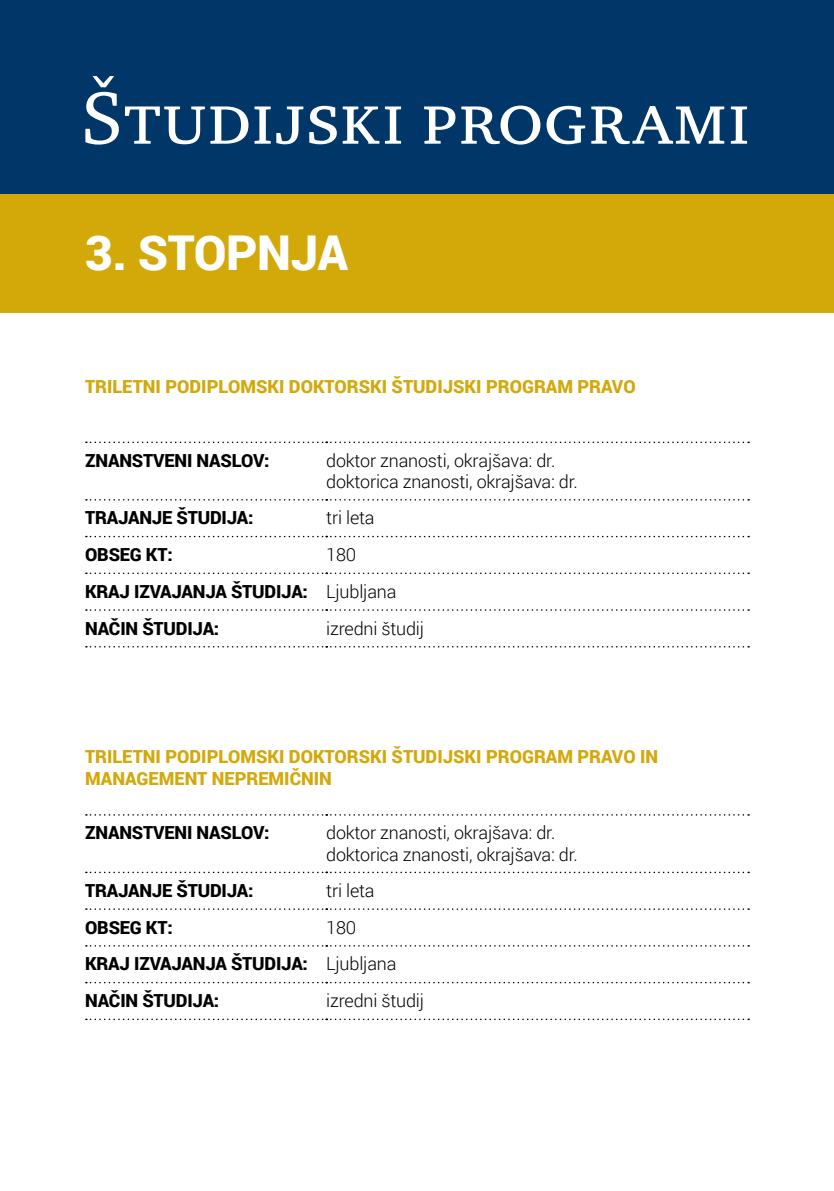
<style>
.page{position:relative;width:834px;height:1191px;background:#fff}
.page>*{position:absolute;margin:0;border:0;box-sizing:border-box;transform-origin:0 0}
.t1{font:75.8px "Charter Itc SCTEE";color:#fff}
.t2{font:900 48px "Roboto";letter-spacing:-.01em;color:#fff}
.t3{font:900 18px/36.8px "Roboto";letter-spacing:-.01em;color:#000}
.t4{font:300 18px/21.6px "Roboto";letter-spacing:-.01em;color:#000}
.t5{font:900 18px/21.6px "Roboto";color:#d3a809}
.s1{font-weight:300}
</style>
<div class="page">
<div style="left:0;top:0;width:833px;height:195px;background:#003768"></div>
<div style="left:0;top:194px;width:833px;height:119px;background:#d3a809"></div>
<svg style="left:86px;top:499px;width:663px;height:1px"></svg>
<svg style="left:86px;top:536px;width:663px;height:1px"></svg>
<svg style="left:86px;top:572px;width:663px;height:2px"></svg>
<svg style="left:86px;top:609px;width:663px;height:2px"></svg>
<svg style="left:86px;top:441px;width:663px;height:2px"></svg>
<svg style="left:86px;top:646px;width:663px;height:1px"></svg>
<svg style="left:86px;top:871px;width:663px;height:2px"></svg>
<svg style="left:86px;top:908px;width:663px;height:2px"></svg>
<svg style="left:86px;top:945px;width:663px;height:1px"></svg>
<svg style="left:86px;top:982px;width:663px;height:1px"></svg>
<svg style="left:86px;top:814px;width:663px;height:1px"></svg>
<svg style="left:86px;top:1018px;width:663px;height:2px"></svg>
<h1 class="t1" style="left:81px;top:70px;width:670px">Študijski programi</h1>
<h2 class="t2" style="left:85px;top:219px;width:264px">3. STOPNJA</h2>
<p class="t5" style="left:85px;top:375px;width:552px">TRILETNI PODIPLOMSKI DOKTORSKI ŠTUDIJSKI PROGRAM PRAVO</p>
<p class="t3" style="left:85px;top:441px;width:186px">ZNANSTVENI NASLOV:</p>
<p class="t4" style="left:326px;top:449px;width:253px">doktor znanosti, okrajšava: dr. doktorica znanosti, okrajšava: dr.</p>
<p class="t3" style="left:85px;top:499px;width:170px">TRAJANJE ŠTUDIJA:</p>
<p class="t4" style="left:326px;top:506px;width:50px">tri leta</p>
<p class="t3" style="left:85px;top:535px;width:89px">OBSEG KT:</p>
<p class="t3" style="left:85px;top:535px;width:313px;text-indent:241px"><span class="s1">180<br></span>KRAJ IZVAJANJA ŠTUDIJA: <span class="s1">Ljubljana<br></span>NAČIN ŠTUDIJA:</p>
<p class="t4" style="left:326px;top:617px;width:99px">izredni študij</p>
<p class="t5" style="left:85px;top:745px;width:574px">TRILETNI PODIPLOMSKI DOKTORSKI ŠTUDIJSKI PROGRAM PRAVO IN<br>MANAGEMENT NEPREMIČNIN</p>
<p class="t3" style="left:85px;top:814px;width:186px">ZNANSTVENI NASLOV:</p>
<p class="t4" style="left:326px;top:821px;width:253px">doktor znanosti, okrajšava: dr. doktorica znanosti, okrajšava: dr.</p>
<p class="t3" style="left:85px;top:871px;width:170px">TRAJANJE ŠTUDIJA:</p>
<p class="t4" style="left:326px;top:879px;width:50px">tri leta</p>
<p class="t3" style="left:85px;top:908px;width:89px">OBSEG KT:</p>
<p class="t3" style="left:85px;top:908px;width:313px;text-indent:241px"><span class="s1">180<br></span>KRAJ IZVAJANJA ŠTUDIJA: <span class="s1">Ljubljana<br></span>NAČIN ŠTUDIJA:</p>
<p class="t4" style="left:326px;top:989px;width:99px">izredni študij</p>
</div>
